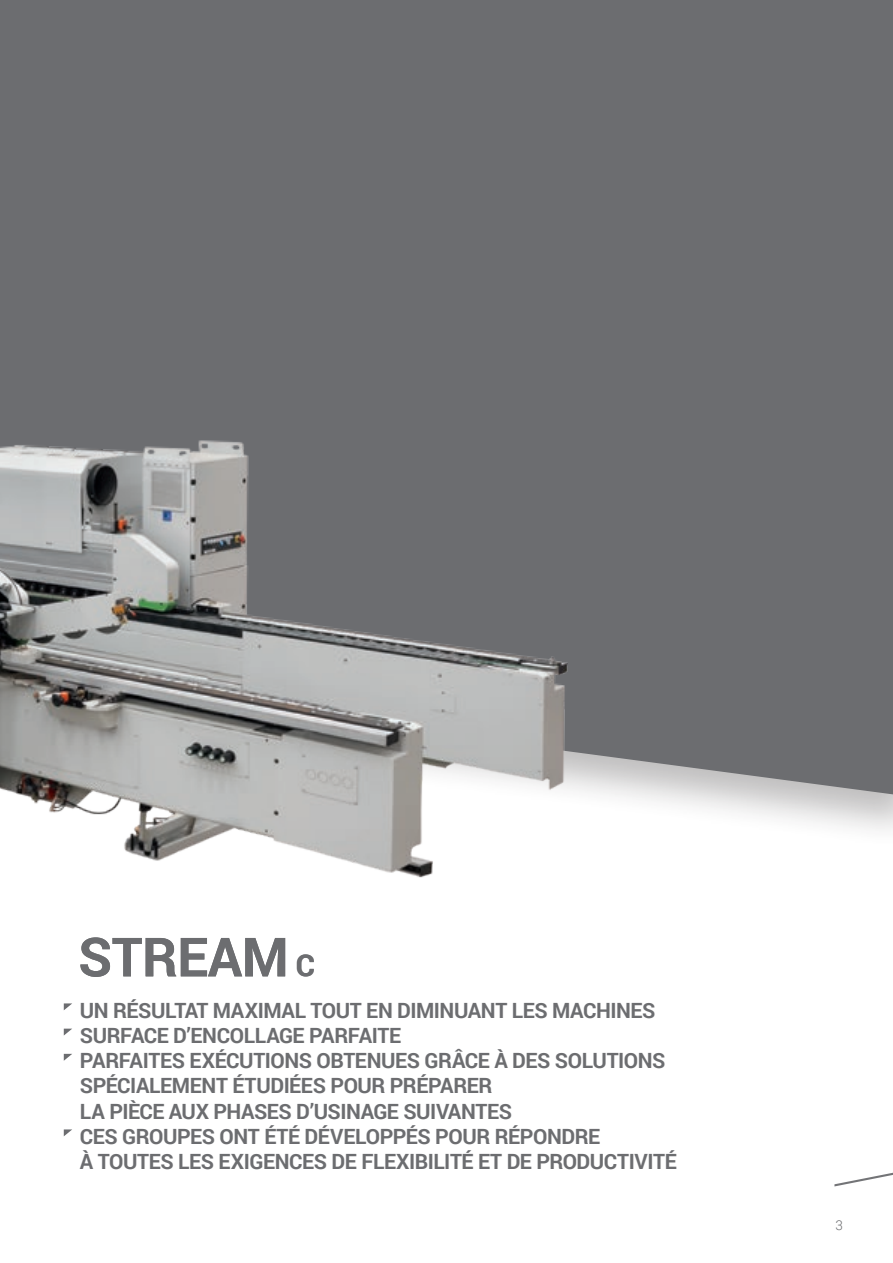
<style>
.page{position:relative;width:893px;height:1263px;background:#fff}
.page>*{position:absolute;margin:0;border:0;box-sizing:border-box;transform-origin:0 0}
.t1{font:700 54px "Roboto";letter-spacing:-.01em;color:#6c6d70}
.t2{font:700 21px/25.2px "Roboto";letter-spacing:-.02em;color:#6c6d70}
.t3{font:300 13.5px "Roboto";color:#6c6d70}
.s1{font-size:30px}
</style>
<div class="page">
<div style="left:0;top:0;width:893px;height:796px;background:#6c6d70"></div>
<img style="left:0;top:123px;width:729px;height:1013px">
<svg style="left:834px;top:1172px;width:59px;height:14px"></svg>
<svg style="left:64px;top:1003px;width:8px;height:7px"></svg>
<svg style="left:64px;top:1029px;width:8px;height:6px"></svg>
<svg style="left:64px;top:1054px;width:8px;height:7px"></svg>
<svg style="left:64px;top:1129px;width:8px;height:7px"></svg>
<p class="t1" style="left:78px;top:919px;width:238px">STREAM <span class="s1">C</span></p>
<p class="t2" style="left:80px;top:997px;width:599px">UN RÉSULTAT MAXIMAL TOUT EN DIMINUANT LES MACHINES SURFACE D’ENCOLLAGE PARFAITE<br>PARFAITES EXÉCUTIONS OBTENUES GRÂCE À DES SOLUTIONS SPÉCIALEMENT ÉTUDIÉES POUR PRÉPARER<br>LA PIÈCE AUX PHASES D’USINAGE SUIVANTES<br>CES GROUPES ONT ÉTÉ DÉVELOPPÉS POUR RÉPONDRE<br>À TOUTES LES EXIGENCES DE FLEXIBILITÉ ET DE PRODUCTIVITÉ</p>
<p class="t3" style="left:836px;top:1215px;width:9px">3</p>
</div>
